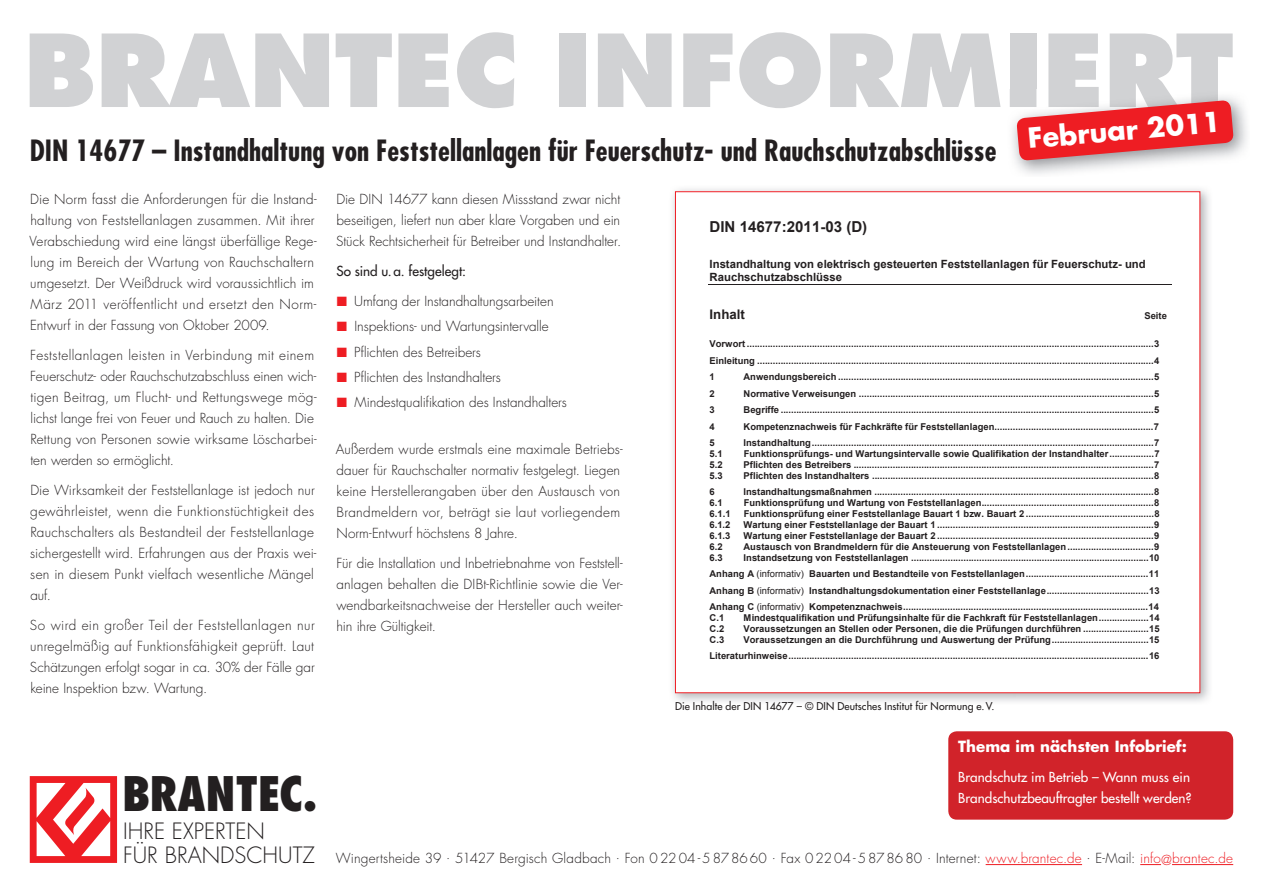
<style>
.page{position:relative;width:1263px;height:893px;background:#fff}
.page>*{position:absolute;margin:0;border:0;box-sizing:border-box;transform-origin:0 0}
.t1{font:800 97.5px "Futura Std";color:#d1d2d4}
.t2{font:800 condensed 46.35px "Futura";color:#231f20}
.t3{font:700 condensed 28.5px "Futura Std";color:#231f20}
.t4{font:700 27px "Futura Std";color:#fff}
.t5{font:300 21.9px "Futura";color:#231f20}
.t6{font:700 15.15px "Arial";color:#231f20}
.t7{font:700 15px "Futura Std";color:#fff}
.t8{font:300 13.5px/21px "Futura Std";letter-spacing:.01em;color:#231f20}
.t9{font:500 13.5px/21px "Futura Std";color:#fff}
.t10{font:500 13.5px "Futura Std";letter-spacing:.005em;color:#231f20}
.t11{font:700 13.2px "Arial";letter-spacing:-.005em;color:#231f20}
.t12{font:700 11.4px/13.2px "Arial";color:#231f20}
.t13{font:500 10.5px "Futura Std";letter-spacing:.01em;color:#231f20}
.t14{font:700 9.45px/16.5px "Arial";color:#231f20;text-align:justify}
.s1{color:#ee1d23}
.s2{font-weight:400}
.s3{font-family:"Futura";font-size:21.9px}
</style>
<div class="page">
<svg style="left:30px;top:776px;width:87px;height:87px"></svg>
<hr style="left:986px;top:864px;width:96px;height:1px;background:#ee1d23">
<svg style="left:1140px;top:864px;width:21px;height:1px"></svg>
<hr style="left:1172px;top:864px;width:61px;height:1px;background:#ee1d23">
<img style="left:1009px;top:90px;width:224px;height:17px">
<svg style="left:1016px;top:100px;width:218px;height:61px"></svg>
<div style="left:948px;top:731px;width:285px;height:89px;background:#d1232a;border-radius:9px"></div>
<img style="left:672px;top:189px;width:538px;height:513px">
<div style="left:675px;top:192px;width:525px;height:501px;background:#fff"></div>
<hr style="left:708px;top:284px;width:464px;height:1px;background:#231f20">
<h1 class="t1" style="left:24px;top:9px;width:1211px">BRANTEC INFORMIERT</h1>
<h3 class="t4" style="left:1026px;top:120px;width:195px;rotate:-5deg">Februar 2011</h3>
<h3 class="t3" style="left:30px;top:132px;width:968px">DIN 14677 – Instandhaltung von Feststellanlagen für Feuerschutz- und Rauchschutzabschlüsse</h3>
<p class="t8" style="left:30px;top:189px;width:288px">Die Norm fasst die Anforderungen für die Instand&shy;haltung von Feststellanlagen zusammen. Mit ihrer Verabschiedung wird eine längst überfällige Rege&shy;lung im Bereich der Wartung von Rauchschaltern umgesetzt. Der Weißdruck wird voraussichtlich im März 2011 veröffentlicht und ersetzt den Norm-Entwurf in der Fassung von Oktober 2009.</p>
<p class="t8" style="left:30px;top:345px;width:288px">Feststellanlagen leisten in Verbindung mit einem Feuerschutz- oder Rauchschutzabschluss einen wich&shy;tigen Beitrag, um Flucht- und Rettungswege mög&shy;lichst lange frei von Feuer und Rauch zu halten. Die Rettung von Personen sowie wirksame Löscharbei&shy;ten werden so ermöglicht.</p>
<p class="t8" style="left:30px;top:480px;width:288px">Die Wirksamkeit der Feststellanlage ist jedoch nur gewährleistet, wenn die Funktionstüchtigkeit des Rauchschalters als Bestandteil der Feststellanlage sichergestellt wird. Erfahrungen aus der Praxis wei&shy;sen in diesem Punkt vielfach wesentliche Mängel auf.</p>
<h3 class="t8" style="left:30px;top:615px;width:286px;text-align:justify">So wird ein großer Teil der Feststellanlagen nur unregelmäßig auf Funktionsfähigkeit geprüft. Laut Schätzungen erfolgt sogar in ca. 30% der Fälle gar keine Inspektion bzw. Wartung.</h3>
<h3 class="t8" style="left:336px;top:189px;width:287px;text-align:justify">Die DIN 14677 kann diesen Missstand zwar nicht beseitigen, liefert nun aber klare Vorgaben und ein Stück Rechtsicherheit für Betreiber und Instandhalter.</h3>
<h3 class="t10" style="left:336px;top:263px;width:131px">So sind u. a. festgelegt:</h3>
<h3 class="t8" style="left:337px;top:291px;width:218px"><span class="s1">■</span> Umfang der Instandhaltungsarbeiten</h3>
<h3 class="t8" style="left:337px;top:316px;width:213px"><span class="s1">■</span> Inspektions- und Wartungsintervalle</h3>
<h3 class="t8" style="left:337px;top:342px;width:146px"><span class="s1">■</span> Pflichten des Betreibers</h3>
<h3 class="t8" style="left:337px;top:367px;width:166px"><span class="s1">■</span> Pflichten des Instandhalters</h3>
<h3 class="t8" style="left:337px;top:392px;width:231px"><span class="s1">■</span> Mindestqualifikation des Instandhalters</h3>
<h3 class="t8" style="left:336px;top:438px;width:288px">Außerdem wurde erstmals eine maximale Betriebs&shy;dauer für Rauchschalter normativ festgelegt. Liegen keine Herstellerangaben über den Austausch von Brandmeldern vor, beträgt sie laut vorliegendem Norm-Entwurf höchstens 8 Jahre.</h3>
<h3 class="t8" style="left:336px;top:552px;width:288px;text-align:justify">Für die Installation und Inbetriebnahme von Feststell&shy;anlagen behalten die DIBt-Richtlinie sowie die Ver&shy;wendbarkeitsnachweise der Hersteller auch weiter&shy;hin ihre Gültigkeit.</h3>
<h3 class="t6" style="left:709px;top:217px;width:159px">DIN 14677:2011-03 (D)</h3>
<p class="t12" style="left:709px;top:258px;width:438px">Instandhaltung von elektrisch gesteuerten Feststellanlagen für Feuerschutz- und<br>Rauchschutzabschlüsse</p>
<h3 class="t11" style="left:709px;top:305px;width:37px">Inhalt</h3>
<p class="t14" style="left:1144px;top:308px;width:24px">Seite</p>
<p class="t14" style="left:709px;top:336px;width:451px">Vorwort ............................................................................................................................................................3<br>Einleitung ........................................................................................................................................................4<br>1</p>
<p class="t14" style="left:744px;top:369px;width:417px">Anwendungsbereich .........................................................................................................................5</p>
<p class="t14" style="left:709px;top:385px;width:7px">2</p>
<p class="t14" style="left:744px;top:385px;width:417px">Normative Verweisungen .................................................................................................................5</p>
<p class="t14" style="left:709px;top:402px;width:7px">3</p>
<p class="t14" style="left:744px;top:402px;width:417px">Begriffe ...............................................................................................................................................5</p>
<p class="t14" style="left:709px;top:418px;width:7px">4</p>
<p class="t14" style="left:744px;top:418px;width:417px">Kompetenznachweis für Fachkräfte für Feststellanlagen.............................................................7</p>
<p class="t14" style="left:709px;top:435px;width:7px">5</p>
<p class="t14" style="left:744px;top:435px;width:417px">Instandhaltung...................................................................................................................................7</p>
<p class="t14" style="left:709px;top:446px;width:15px">5.1</p>
<p class="t14" style="left:744px;top:446px;width:417px">Funktionsprüfungs- und Wartungsintervalle sowie Qualifikation der Instandhalter.................7</p>
<p class="t14" style="left:709px;top:457px;width:15px">5.2</p>
<p class="t14" style="left:744px;top:457px;width:417px">Pflichten des Betreibers ...................................................................................................................7</p>
<p class="t14" style="left:709px;top:467px;width:15px">5.3</p>
<p class="t14" style="left:744px;top:467px;width:417px">Pflichten des Instandhalters ............................................................................................................8</p>
<p class="t14" style="left:709px;top:484px;width:7px">6</p>
<p class="t14" style="left:744px;top:484px;width:417px">Instandhaltungsmaßnahmen ...........................................................................................................8</p>
<p class="t14" style="left:709px;top:495px;width:15px">6.1</p>
<p class="t14" style="left:744px;top:495px;width:417px">Funktionsprüfung und Wartung von Feststellanlagen..................................................................8</p>
<p class="t14" style="left:709px;top:506px;width:22px">6.1.1</p>
<p class="t14" style="left:744px;top:506px;width:417px">Funktionsprüfung einer Feststellanlage Bauart 1 bzw. Bauart 2 .................................................8</p>
<p class="t14" style="left:709px;top:517px;width:22px">6.1.2</p>
<p class="t14" style="left:744px;top:517px;width:417px">Wartung einer Feststellanlage der Bauart 1 ...................................................................................9</p>
<p class="t14" style="left:709px;top:527px;width:22px">6.1.3</p>
<p class="t14" style="left:744px;top:527px;width:417px">Wartung einer Feststellanlage der Bauart 2 ...................................................................................9</p>
<p class="t14" style="left:709px;top:538px;width:15px">6.2</p>
<p class="t14" style="left:744px;top:538px;width:417px">Austausch von Brandmeldern für die Ansteuerung von Feststellanlagen.................................9</p>
<p class="t14" style="left:709px;top:549px;width:15px">6.3</p>
<p class="t14" style="left:709px;top:549px;width:451px;text-indent:34px">Instandsetzung von Feststellanlagen ...........................................................................................10<br>Anhang A <span class="s2">(informativ)</span> Bauarten und Bestandteile von Feststellanlagen...............................................11<br>Anhang B <span class="s2">(informativ)</span> Instandhaltungsdokumentation einer Feststellanlage.......................................13<br>Anhang C <span class="s2">(informativ)</span> Kompetenznachweis..............................................................................................14</p>
<p class="t14" style="left:709px;top:610px;width:16px">C.1</p>
<p class="t14" style="left:744px;top:610px;width:417px">Mindestqualifikation und Prüfungsinhalte für die Fachkraft für Feststellanlagen...................14</p>
<p class="t14" style="left:709px;top:621px;width:16px">C.2</p>
<p class="t14" style="left:744px;top:621px;width:418px">Voraussetzungen an Stellen oder Personen, die die Prüfungen durchführen .........................15</p>
<p class="t14" style="left:709px;top:631px;width:16px">C.3</p>
<p class="t14" style="left:709px;top:631px;width:451px;text-align:right">Voraussetzungen an die Durchführung und Auswertung der Prüfung.....................................15<br>Literaturhinweise..........................................................................................................................................16</p>
<p class="t13" style="left:675px;top:700px;width:321px">Die Inhalte der DIN 14677 – © DIN Deutsches Institut für Normung e. V.</p>
<h3 class="t7" style="left:958px;top:737px;width:230px">Thema im nächsten Infobrief:</h3>
<h3 class="t9" style="left:958px;top:767px;width:235px">Brandschutz im Betrieb – Wann muss ein<br>Brandschutzbeauftragter bestellt werden?</h3>
<h2 class="t2" style="left:122px;top:764px;width:196px">BRANTEC.</h2>
<h3 class="t5" style="left:123px;top:817px;width:143px">IHRE EXPERTEN</h3>
<h3 class="t8" style="left:123px;top:848px;width:1111px"><span class="s3">FÜR BRANDSCHUTZ</span> Wingertsheide 39 . 51427 Bergisch Gladbach . Fon 0 22 04 - 5 87 86 60 . Fax 0 22 04 - 5 87 86 80 . Internet: <span class="s1">www.brantec.de</span> . E-Mail: <span class="s1">info@brantec.de</span></h3>
</div>
